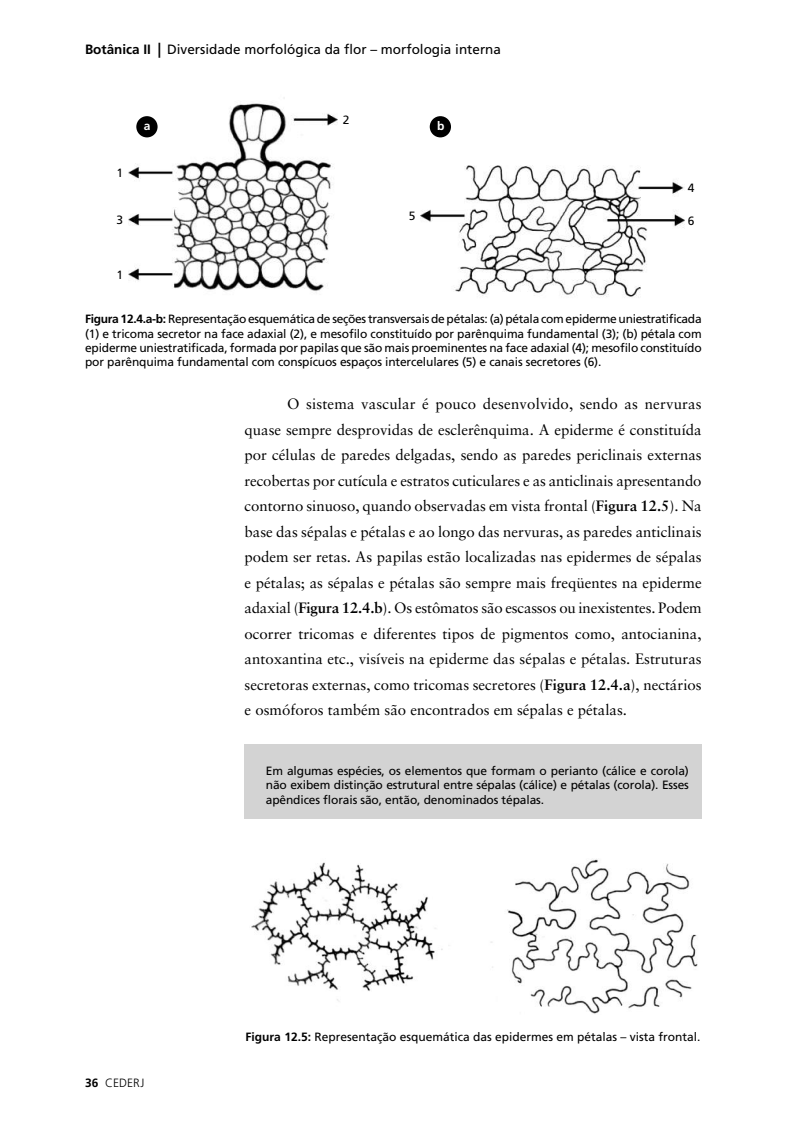
<style>
.page{position:relative;width:808px;height:1127px;background:#fff}
.page>*{position:absolute;margin:0;border:0;box-sizing:border-box;transform-origin:0 0}
.t1{font:15px/25.5px "Sabon";color:#000;text-align:justify}
.t2{font:13.5px "Frutiger";color:#000}
.t3{font:12px/14.4px "Frutiger";letter-spacing:-.01em;color:#000;text-align:justify}
.t4{font:300 12px "Frutiger";color:#000}
.t5{font:700 12px "Frutiger";color:#fff}
.s1{font-weight:700}
.s2{font-weight:700;font-size:15px}
</style>
<div class="page">
<div style="left:244px;top:745px;width:458px;height:74px;background:#d3d3d3"></div>
<img style="left:251px;top:859px;width:447px;height:155px">
<div style="left:430px;top:116px;width:21px;height:21px;background:#000;border-radius:50%"></div>
<img style="left:128px;top:97px;width:210px;height:196px">
<img style="left:420px;top:165px;width:264px;height:133px">
<div style="left:136px;top:116px;width:22px;height:21px;background:#000;border-radius:50%"></div>
<p class="t2" style="left:85px;top:44px;width:417px"><span class="s1">Botânica II</span> <span class="s2">|</span> Diversidade morfológica da flor – morfologia interna</p>
<p class="t3" style="left:117px;top:166px;width:8px">1</p>
<p class="t3" style="left:117px;top:213px;width:8px">3</p>
<p class="t3" style="left:117px;top:268px;width:8px">1</p>
<p class="t5" style="left:144px;top:121px;width:8px">a</p>
<p class="t3" style="left:343px;top:114px;width:8px">2</p>
<p class="t5" style="left:437px;top:121px;width:9px">b</p>
<p class="t3" style="left:409px;top:209px;width:8px">5</p>
<p class="t3" style="left:688px;top:182px;width:8px">4</p>
<p class="t3" style="left:688px;top:214px;width:8px">6</p>
<p class="t3" style="left:85px;top:313px;width:618px"><span class="s1">Figura 12.4.a-b:</span> Representação esquemática de seções transversais de pétalas: (a) pétala com epiderme uniestratificada (1) e tricoma secretor na face adaxial (2), e mesofilo constituído por parênquima fundamental (3); (b) pétala com epiderme uniestratificada, formada por papilas que são mais proeminentes na face adaxial (4); mesofilo constituído por parênquima fundamental com conspícuos espaços intercelulares (5) e canais secretores (6).</p>
<p class="t1" style="left:244px;top:392px;width:459px;text-indent:43px">O sistema vascular é pouco desenvolvido, sendo as nervuras quase sempre desprovidas de esclerênquima. A epiderme é constituída por células de paredes delgadas, sendo as paredes periclinais externas recobertas por cutícula e estratos cuticulares e as anticlinais apresentando contorno sinuoso, quando observadas em vista frontal (<span class="s1">Figura 12.5</span>). Na base das sépalas e pétalas e ao longo das nervuras, as paredes anticlinais podem ser retas. As papilas estão localizadas nas epidermes de sépalas e pétalas; as sépalas e pétalas são sempre mais freqüentes na epiderme adaxial (<span class="s1">Figura 12.4.b</span>). Os estômatos são escassos ou inexistentes. Podem ocorrer tricomas e diferentes tipos de pigmentos como, antocianina, antoxantina etc., visíveis na epiderme das sépalas e pétalas. Estruturas secretoras externas, como tricomas secretores (<span class="s1">Figura 12.4.a</span>), nectários e osmóforos também são encontrados em sépalas e pétalas.</p>
<p class="t3" style="left:266px;top:764px;width:425px">Em algumas espécies, os elementos que formam o perianto (cálice e corola) não exibem distinção estrutural entre sépalas (cálice) e pétalas (corola). Esses apêndices florais são, então, denominados tépalas.</p>
<p class="t4" style="left:85px;top:1078px;width:61px"><span class="s1">36</span> CEDERJ</p>
<p class="t3" style="left:246px;top:1031px;width:456px"><span class="s1">Figura 12.5:</span> Representação esquemática das epidermes em pétalas – vista frontal.</p>
</div>
